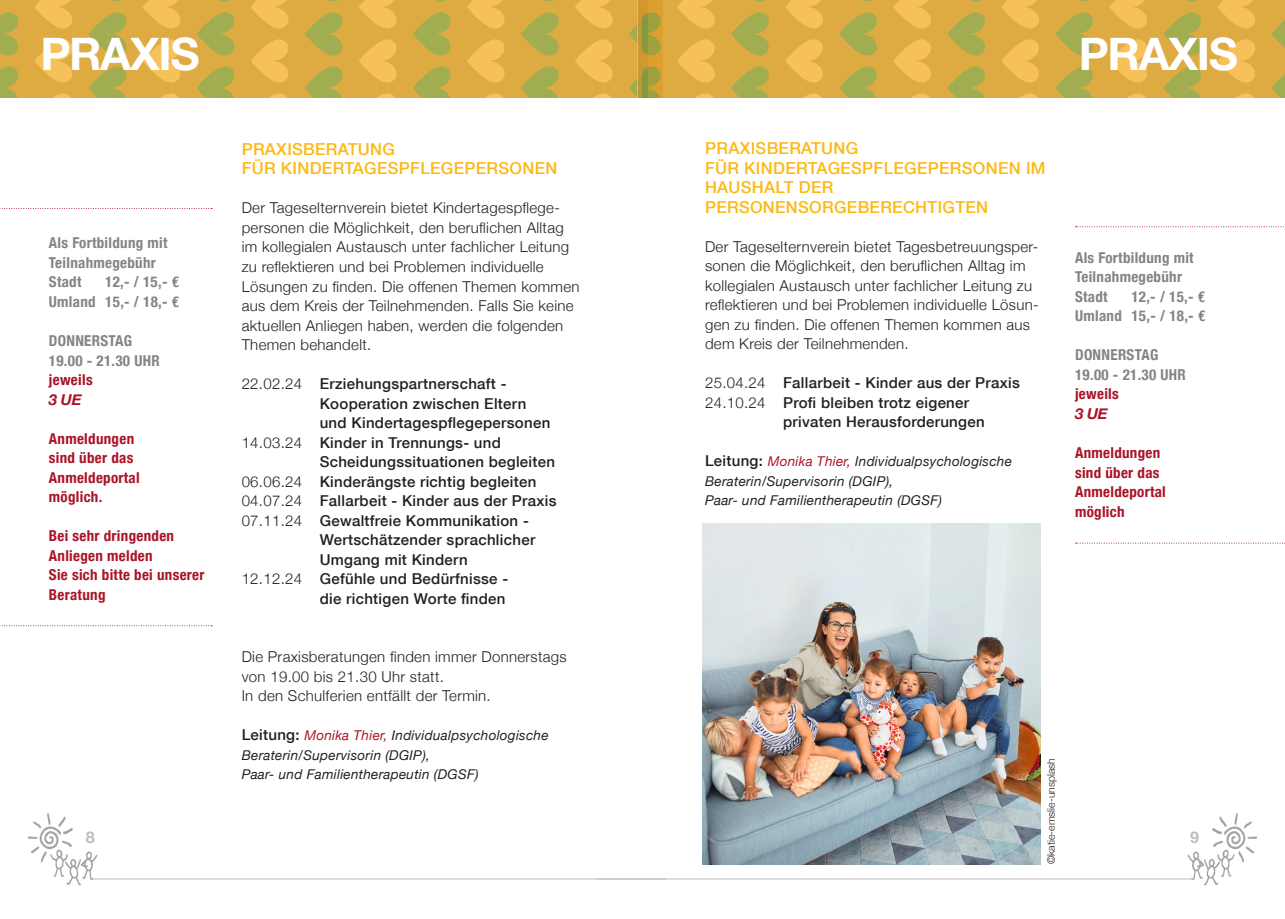
<style>
.page{position:relative;width:1285px;height:919px;background:#fff}
.page>*{position:absolute;margin:0;border:0;box-sizing:border-box;transform-origin:0 0}
.t1{font:700 45px "Helvetica Neue LT Std";letter-spacing:-.03em;color:#fff}
.t2{font:500 16.5px/19.5px "Helvetica Neue";letter-spacing:.02em;color:#fcb814}
.t3{font:700 16.2px "Helvetica Neue LT Std";color:#bcbdc0}
.t4{font:300 15px/19.5px "Helvetica Neue";letter-spacing:.02em;color:#231f20}
.t5{font:500 15px/19.5px "Helvetica Neue";letter-spacing:.02em;color:#231f20}
.t6{font:700 condensed 15px/19.5px "Helvetica Neue";letter-spacing:.02em;color:#828487}
.t7{font:700 condensed 15px/19.5px "Helvetica Neue";letter-spacing:.02em;color:#a91428}
.t8{font:italic 700 15px "Helvetica Neue";color:#a91428}
.t9{font:italic 13.5px/19.5px "Helvetica Neue";letter-spacing:.02em;color:#231f20}
.t10{font:300 10.5px "Helvetica Neue";color:#231f20}
.s1{font-weight:300}
.s2{font-weight:500;font-style:normal;font-size:15px}
.s3{color:#a91428}
</style>
<div class="page">
<svg style="left:0;top:0;width:637px;height:98px;background:#d7af48"></svg>
<img style="left:28px;top:813px;width:73px;height:73px">
<hr style="left:92px;top:878px;width:573px;height:1px;background:#bcbdc0">
<svg style="left:0;top:208px;width:212px;height:1px"></svg>
<svg style="left:0;top:625px;width:212px;height:1px"></svg>
<svg style="left:1075px;top:226px;width:209px;height:1px"></svg>
<svg style="left:1075px;top:542px;width:210px;height:1px"></svg>
<img style="left:1183px;top:813px;width:73px;height:73px">
<hr style="left:595px;top:878px;width:597px;height:1px;background:#bcbdc0">
<img style="left:702px;top:523px;width:338px;height:341px">
<svg style="left:628px;top:66px;width:10px;height:31px"></svg>
<svg style="left:628px;top:12px;width:10px;height:44px"></svg>
<svg style="left:638px;top:0;width:646px;height:98px;background:#d7ae47"></svg>
<h1 class="t1" style="left:40px;top:27px;width:161px">PRAXIS</h1>
<p class="t6" style="left:49px;top:233px;width:120px">Als Fortbildung mit<br>Teilnahmegebühr<br>Stadt</p>
<p class="t6" style="left:49px;top:272px;width:132px;text-align:right">12,- / 15,- €<br>Umland 15,- / 18,- €</p>
<p class="t6" style="left:49px;top:330px;width:112px">Donnerstag<br>19.00 - 21.30 Uhr</p>
<p class="t7" style="left:49px;top:369px;width:45px">jeweils</p>
<p class="t8" style="left:49px;top:390px;width:34px">3 UE</p>
<p class="t7" style="left:49px;top:428px;width:92px">Anmeldungen sind über das<br>Anmeldeportal möglich.</p>
<p class="t7" style="left:49px;top:525px;width:157px">Bei sehr dringenden<br>Anliegen melden<br>Sie sich bitte bei unserer<br>Beratung</p>
<p class="t3" style="left:86px;top:827px;width:11px">8</p>
<p class="t2" style="left:242px;top:139px;width:317px">Praxisberatung<br>für Kindertagespflegepersonen</p>
<p class="t4" style="left:242px;top:198px;width:339px">Der Tageselternverein bietet Kindertagespflege&shy;personen die Möglichkeit, den beruflichen Alltag im kollegialen Austausch unter fachlicher Leitung zu reflektieren und bei Problemen individuelle Lösungen zu finden. Die offenen Themen kommen aus dem Kreis der Teilnehmenden. Falls Sie keine aktuellen Anliegen haben, werden die folgenden Themen behandelt.</p>
<p class="t5" style="left:242px;top:374px;width:266px"><span class="s1">22.02.24</span> Erziehungspartnerschaft -<br>K</p>
<p class="t5" style="left:330px;top:393px;width:197px">ooperation zwischen Eltern</p>
<p class="t5" style="left:320px;top:413px;width:232px">und Kindertagespflegepersonen</p>
<p class="t5" style="left:242px;top:432px;width:261px"><span class="s1">14.03.24</span> Kinder in Trennungs- und</p>
<p class="t5" style="left:242px;top:452px;width:45px">S</p>
<p class="t5" style="left:330px;top:452px;width:227px">cheidungssituationen begleiten</p>
<p class="t5" style="left:242px;top:471px;width:296px"><span class="s1">06.06.24</span> Kinderängste richtig begleiten</p>
<p class="t5" style="left:242px;top:491px;width:316px"><span class="s1">04.07.24</span> Fallarbeit - Kinder aus der Praxis</p>
<p class="t5" style="left:242px;top:510px;width:288px"><span class="s1">07.11.24</span> Gewaltfreie Kommunikation -</p>
<p class="t5" style="left:320px;top:530px;width:217px">Wertschätzender sprachlicher</p>
<p class="t5" style="left:250px;top:549px;width:41px">U</p>
<p class="t5" style="left:331px;top:549px;width:138px">mgang mit Kindern</p>
<p class="t5" style="left:242px;top:569px;width:268px"><span class="s1">12.12.24</span> Gefühle und Bedürfnisse -</p>
<p class="t5" style="left:320px;top:588px;width:187px">die richtigen Worte finden</p>
<p class="t4" style="left:242px;top:646px;width:326px">Die Praxisberatungen finden immer Donnerstags von 19.00 bis 21.30 Uhr statt.<br>In den Schulferien entfällt der Termin.</p>
<p class="t9" style="left:242px;top:725px;width:308px"><span class="s2">Leitung:</span> <span class="s3">Monika Thier,</span> Individualpsychologische<br>Beraterin/Supervisorin (DGIP),<br>Paar- und Familientherapeutin (DGSF)</p>
<p class="t2" style="left:705px;top:138px;width:342px">Praxisberatung<br>für Kindertagespflegepersonen im<br>Haushalt der<br>Personensorgeberechtigten</p>
<p class="t4" style="left:705px;top:236px;width:335px">Der Tageselternverein bietet Tagesbetreuungsper&shy;sonen die Möglichkeit, den beruflichen Alltag im kollegialen Austausch unter fachlicher Leitung zu reflektieren und bei Problemen individuelle Lösun&shy;gen zu finden. Die offenen Themen kommen aus dem Kreis der Teilnehmenden.</p>
<p class="t5" style="left:705px;top:373px;width:316px"><span class="s1">25.04.24</span> Fallarbeit - Kinder aus der Praxis</p>
<p class="t5" style="left:705px;top:392px;width:266px"><span class="s1">24.10.24</span> Profi bleiben trotz eigener</p>
<p class="t5" style="left:783px;top:412px;width:203px">privaten Herausforderungen</p>
<p class="t9" style="left:705px;top:451px;width:308px"><span class="s2">Leitung:</span> <span class="s3">Monika Thier,</span> Individualpsychologische<br>Beraterin/Supervisorin (DGIP),<br>Paar- und Familientherapeutin (DGSF)</p>
<h1 class="t1" style="left:1078px;top:27px;width:161px">PRAXIS</h1>
<p class="t6" style="left:1074px;top:247px;width:120px">Als Fortbildung mit<br>Teilnahmegebühr<br>Stadt</p>
<p class="t6" style="left:1074px;top:286px;width:132px;text-align:right">12,- / 15,- €<br>Umland 15,- / 18,- €</p>
<p class="t6" style="left:1074px;top:345px;width:112px">Donnerstag<br>19.00 - 21.30 Uhr</p>
<p class="t7" style="left:1074px;top:384px;width:45px">jeweils</p>
<p class="t8" style="left:1074px;top:404px;width:34px">3 UE</p>
<p class="t7" style="left:1074px;top:442px;width:92px">Anmeldungen sind über das<br>Anmeldeportal möglich</p>
<p class="t10" style="left:1044px;top:864px;width:108px;rotate:-90deg">©katie-emslie-unsplash</p>
<p class="t3" style="left:1189px;top:827px;width:11px">9</p>
</div>
